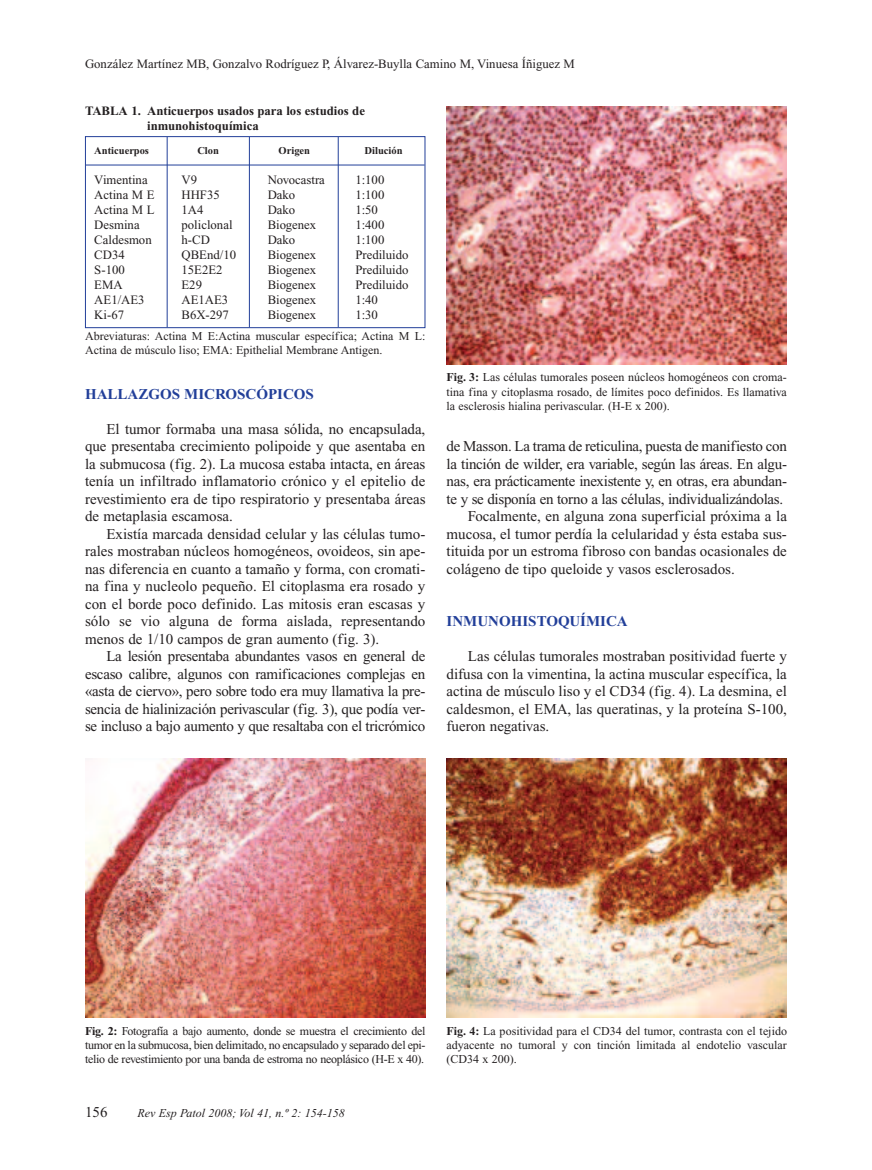
<style>
.page{position:relative;width:872px;height:1170px;background:#fff}
.page>*{position:absolute;margin:0;border:0;box-sizing:border-box;transform-origin:0 0}
.t1{font:15px/17.5px "Times New Roman";color:#231f20;text-align:justify}
.t2{font:15px "Times New Roman";letter-spacing:-.02em;color:#231f20}
.t3{font:700 15px "Times New Roman";color:#223f99}
.t4{font:12.75px "Times New Roman";color:#231f20}
.t5{font:700 12.75px/15px "Times New Roman";color:#231f20}
.t6{font:12px/14.2px "Times New Roman";color:#231f20;text-align:justify}
.t7{font:italic 12px "Times New Roman";color:#231f20}
.t8{font:700 10.5px "Times New Roman";color:#231f20}
.s1{font-weight:700}
</style>
<div class="page">
<hr style="left:86px;top:165px;width:338px;height:1px;background:#223f99">
<div style="left:85px;top:136px;width:340px;height:192px;border:1px solid #223f99"></div>
<hr style="left:167px;top:137px;width:1px;height:190px;background:#223f99">
<hr style="left:249px;top:137px;width:1px;height:190px;background:#223f99">
<hr style="left:338px;top:137px;width:1px;height:190px;background:#223f99">
<img style="left:85px;top:759px;width:340px;height:258px">
<img style="left:446px;top:106px;width:341px;height:258px">
<img style="left:446px;top:758px;width:341px;height:259px">
<p class="t4" style="left:85px;top:60px;width:491px">González Martínez MB, Gonzalvo Rodríguez P, Álvarez-Buylla Camino M, Vinuesa Íñiguez M</p>
<p class="t5" style="left:147px;top:105px;width:219px;text-indent:-62px">TABLA 1. Anticuerpos usados para los estudios de inmunohistoquímica</p>
<p class="t8" style="left:94px;top:147px;width:56px">Anticuerpos</p>
<p class="t8" style="left:197px;top:147px;width:23px">Clon</p>
<p class="t8" style="left:279px;top:147px;width:33px">Origen</p>
<p class="t8" style="left:365px;top:147px;width:39px">Dilución</p>
<p class="t4" style="left:94px;top:175px;width:55px">Vimentina</p>
<p class="t4" style="left:181px;top:175px;width:17px">V9</p>
<p class="t4" style="left:268px;top:175px;width:59px">Novocastra</p>
<p class="t4" style="left:355px;top:175px;width:31px">1:100</p>
<p class="t4" style="left:94px;top:190px;width:62px">Actina M E</p>
<p class="t4" style="left:181px;top:190px;width:40px">HHF35</p>
<p class="t4" style="left:268px;top:190px;width:29px">Dako</p>
<p class="t4" style="left:355px;top:190px;width:31px">1:100</p>
<p class="t4" style="left:94px;top:205px;width:62px">Actina M L</p>
<p class="t4" style="left:181px;top:205px;width:23px">1A4</p>
<p class="t4" style="left:268px;top:205px;width:29px">Dako</p>
<p class="t4" style="left:355px;top:205px;width:24px">1:50</p>
<p class="t4" style="left:94px;top:220px;width:47px">Desmina</p>
<p class="t4" style="left:181px;top:220px;width:52px">policlonal</p>
<p class="t4" style="left:268px;top:220px;width:50px">Biogenex</p>
<p class="t4" style="left:355px;top:220px;width:31px">1:400</p>
<p class="t4" style="left:94px;top:235px;width:59px">Caldesmon</p>
<p class="t4" style="left:181px;top:235px;width:30px">h-CD</p>
<p class="t4" style="left:268px;top:235px;width:29px">Dako</p>
<p class="t4" style="left:355px;top:235px;width:31px">1:100</p>
<p class="t4" style="left:94px;top:250px;width:32px">CD34</p>
<p class="t4" style="left:181px;top:250px;width:56px">QBEnd/10</p>
<p class="t4" style="left:268px;top:250px;width:50px">Biogenex</p>
<p class="t4" style="left:355px;top:250px;width:55px">Prediluido</p>
<p class="t4" style="left:94px;top:265px;width:32px">S-100</p>
<p class="t4" style="left:181px;top:265px;width:43px">15E2E2</p>
<p class="t4" style="left:268px;top:265px;width:50px">Biogenex</p>
<p class="t4" style="left:355px;top:265px;width:55px">Prediluido</p>
<p class="t4" style="left:94px;top:280px;width:30px">EMA</p>
<p class="t4" style="left:181px;top:280px;width:22px">E29</p>
<p class="t4" style="left:268px;top:280px;width:50px">Biogenex</p>
<p class="t4" style="left:355px;top:280px;width:55px">Prediluido</p>
<p class="t4" style="left:94px;top:295px;width:52px">AE1/AE3</p>
<p class="t4" style="left:181px;top:295px;width:48px">AE1AE3</p>
<p class="t4" style="left:268px;top:295px;width:50px">Biogenex</p>
<p class="t4" style="left:355px;top:295px;width:24px">1:40</p>
<p class="t4" style="left:94px;top:310px;width:31px">Ki-67</p>
<p class="t4" style="left:181px;top:310px;width:49px">B6X-297</p>
<p class="t4" style="left:268px;top:310px;width:50px">Biogenex</p>
<p class="t4" style="left:355px;top:310px;width:24px">1:30</p>
<p class="t6" style="left:85px;top:330px;width:342px">Abreviaturas: Actina M E:Actina muscular específica; Actina M L:<br>Actina de músculo liso; EMA: Epithelial Membrane Antigen.</p>
<p class="t3" style="left:85px;top:389px;width:230px">HALLAZGOS MICROSCÓPICOS</p>
<p class="t1" style="left:85px;top:421px;width:342px;text-indent:21px">El tumor formaba una masa sólida, no encapsulada, que presentaba crecimiento polipoide y que asentaba en la submucosa (fig. 2). La mucosa estaba intacta, en áreas tenía un infiltrado inflamatorio crónico y el epitelio de revestimiento era de tipo respiratorio y presentaba áreas de metaplasia escamosa.</p>
<p class="t1" style="left:85px;top:526px;width:342px;text-indent:21px">Existía marcada densidad celular y las células tumo&shy;rales mostraban núcleos homogéneos, ovoideos, sin ape&shy;nas diferencia en cuanto a tamaño y forma, con cromati&shy;na fina y nucleolo pequeño. El citoplasma era rosado y con el borde poco definido. Las mitosis eran escasas y sólo se vio alguna de forma aislada, representando menos de 1/10 campos de gran aumento (fig. 3).</p>
<p class="t1" style="left:85px;top:648px;width:342px;text-indent:21px">La lesión presentaba abundantes vasos en general de escaso calibre, algunos con ramificaciones complejas en «asta de ciervo», pero sobre todo era muy llamativa la pre&shy;sencia de hialinización perivascular (fig. 3), que podía ver&shy;se incluso a bajo aumento y que resaltaba con el tricrómico</p>
<p class="t6" style="left:446px;top:371px;width:342px"><span class="s1">Fig. 3:</span> Las células tumorales poseen núcleos homogéneos con croma&shy;tina fina y citoplasma rosado, de límites poco definidos. Es llamativa la esclerosis hialina perivascular. (H-E x 200).</p>
<p class="t2" style="left:446px;top:441px;width:342px">de Masson. La trama de reticulina, puesta de manifiesto con</p>
<p class="t2" style="left:446px;top:458px;width:342px">la tinción de wilder, era variable, según las áreas. En algu-</p>
<p class="t2" style="left:446px;top:476px;width:342px">nas, era prácticamente inexistente y, en otras, era abundan-</p>
<p class="t2" style="left:446px;top:493px;width:338px">te y se disponía en torno a las células, individualizándolas.</p>
<p class="t1" style="left:468px;top:509px;width:320px">Focalmente, en alguna zona superficial próxima a la</p>
<p class="t1" style="left:446px;top:526px;width:342px">mucosa, el tumor perdía la celularidad y ésta estaba sus-</p>
<p class="t1" style="left:446px;top:544px;width:342px">tituida por un estroma fibroso con bandas ocasionales de</p>
<p class="t1" style="left:446px;top:561px;width:290px">colágeno de tipo queloide y vasos esclerosados.</p>
<p class="t3" style="left:446px;top:616px;width:183px">INMUNOHISTOQUÍMICA</p>
<p class="t1" style="left:446px;top:648px;width:342px;text-indent:21px">Las células tumorales mostraban positividad fuerte y difusa con la vimentina, la actina muscular específica, la actina de músculo liso y el CD34 (fig. 4). La desmina, el caldesmon, el EMA, las queratinas, y la proteína S-100, fueron negativas.</p>
<p class="t6" style="left:85px;top:1024px;width:342px"><span class="s1">Fig. 2:</span> Fotografía a bajo aumento, donde se muestra el crecimiento del tumor en la submucosa, bien delimitado, no encapsulado y separado del epi&shy;telio de revestimiento por una banda de estroma no neoplásico (H-E x 40).</p>
<p class="t1" style="left:85px;top:1104px;width:24px">156</p>
<p class="t7" style="left:138px;top:1108px;width:209px">Rev Esp Patol 2008; Vol 41, n.º 2: 154-158</p>
<p class="t6" style="left:446px;top:1024px;width:342px"><span class="s1">Fig. 4:</span> La positividad para el CD34 del tumor, contrasta con el tejido adyacente no tumoral y con tinción limitada al endotelio vascular (CD34 x 200).</p>
</div>
